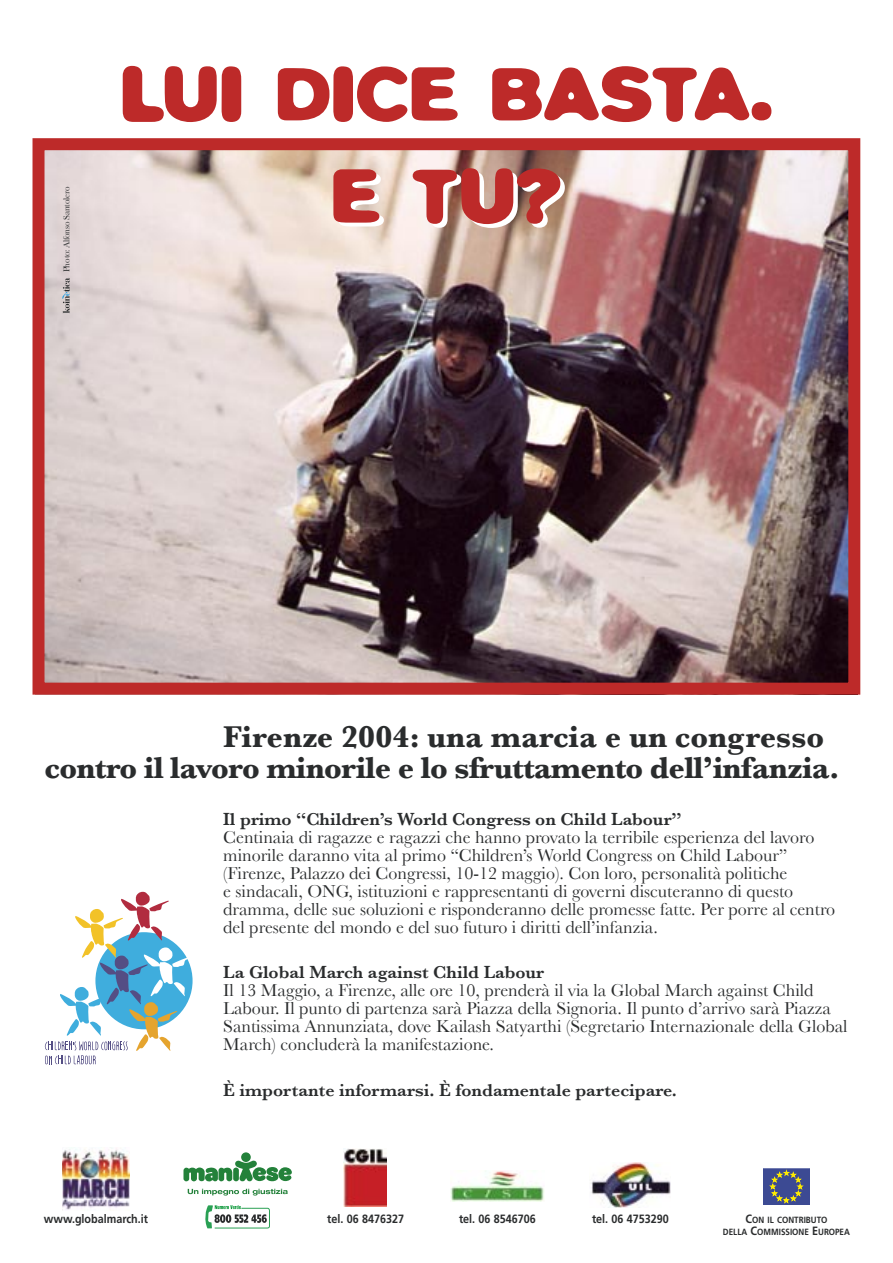
<style>
.page{position:relative;width:893px;height:1263px;background:#fff}
.page>*{position:absolute;margin:0;border:0;box-sizing:border-box;transform-origin:0 0}
.t1{font:700 72px/102px "Blur";color:#bd2a29;text-align:center;scale:1.1 1}
.t2{font:700 31.5px/31.5px "Baskerville";letter-spacing:-.02em;color:#2a2c2d}
.t3{font:18px/18px "Baskerville";color:#2a2c2d}
.t4{font:600 18px "Baskerville";color:#2a2c2d}
.t5{font:700 12px "Frutiger";color:#2a2c2d;scale:.9 1}
.t6{font:700 9px/12px "Frutiger";color:#2a2c2d;text-align:center;scale:.9 1}
.t7{font:9px "Baskerville";letter-spacing:-.015em;color:#2a2c2d}
.s1{font-size:12px}
</style>
<div class="page">
<img style="left:46px;top:151px;width:801px;height:531px">
<div style="left:33px;top:138px;width:827px;height:557px;border:12px solid #bd2a29"></div>
<svg style="left:45px;top:892px;width:147px;height:172px"></svg>
<div style="left:763px;top:1169px;width:46px;height:35px;background:#3c4a93"></div>
<svg style="left:770px;top:1171px;width:32px;height:31px"></svg>
<img style="left:62px;top:1148px;width:68px;height:62px">
<div style="left:241px;top:1152px;width:10px;height:10px;background:#23813a;border-radius:50%"></div>
<svg style="left:183px;top:1160px;width:108px;height:22px"></svg>
<svg style="left:188px;top:1189px;width:100px;height:6px"></svg>
<svg style="left:205px;top:1205px;width:65px;height:23px"></svg>
<img style="left:343px;top:1148px;width:44px;height:58px">
<img style="left:451px;top:1171px;width:93px;height:30px">
<img style="left:591px;top:1162px;width:80px;height:45px">
<svg style="left:62px;top:278px;width:8px;height:35px"></svg>
<p class="t7" style="left:61px;top:272px;width:87px;rotate:-90deg">Photo: Alfonso Santolero</p>
<h1 class="t1" style="left:120px;top:40px;width:595px">LUI DICE BASTA.<br>E TU?</h1>
<h2 class="t2" style="left:45px;top:720px;width:796px;text-indent:179px">Firenze 2004: una marcia e un congresso contro il lavoro minorile e lo sfruttamento dell’infanzia.</h2>
<p class="t4" style="left:223px;top:808px;width:460px">Il primo “Children’s World Congress on Child Labour”</p>
<p class="t3" style="left:223px;top:827px;width:613px">Centinaia di ragazze e ragazzi che hanno provato la terribile esperienza del lavoro minorile daranno vita al primo “Children’s World Congress on Child Labour” (Firenze, Palazzo dei Congressi, 10-12 maggio). Con loro, personalità politiche<br>e sindacali, ONG, istituzioni e rappresentanti di governi discuteranno di questo dramma, delle sue soluzioni e risponderanno delle promesse fatte. Per porre al centro del presente del mondo e del suo futuro i diritti dell’infanzia.</p>
<p class="t4" style="left:223px;top:961px;width:322px">La Global March against Child Labour</p>
<p class="t3" style="left:223px;top:980px;width:626px">Il 13 Maggio, a Firenze, alle ore 10, prenderà il via la Global March against Child Labour. Il punto di partenza sarà Piazza della Signoria. Il punto d’arrivo sarà Piazza Santissima Annunziata, dove Kailash Satyarthi (Segretario Internazionale della Global March) concluderà la manifestazione.</p>
<p class="t4" style="left:223px;top:1080px;width:455px">È importante informarsi. È fondamentale partecipare.</p>
<p class="t5" style="left:44px;top:1211px;width:117px">www.globalmarch.it</p>
<p class="t5" style="left:327px;top:1212px;width:87px">tel. 06 8476327</p>
<p class="t5" style="left:459px;top:1211px;width:87px">tel. 06 8546706</p>
<p class="t5" style="left:592px;top:1211px;width:87px">tel. 06 4753290</p>
<p class="t6" style="left:723px;top:1213px;width:143px"><span class="s1">C</span>ON IL CONTRIBUTO<br>DELLA <span class="s1">C</span>OMMISSIONE <span class="s1">E</span>UROPEA</p>
</div>
